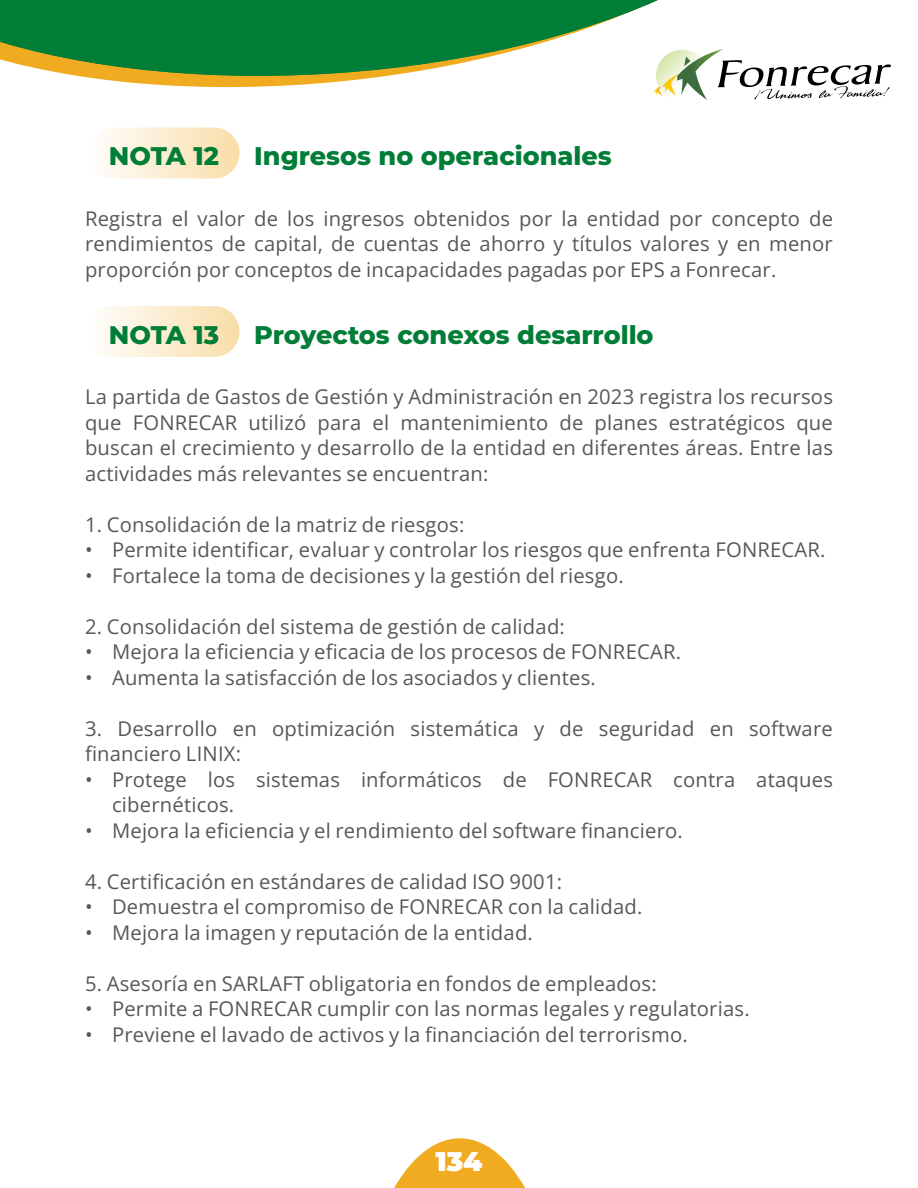
<style>
.page{position:relative;width:918px;height:1188px;background:#fff}
.page>*{position:absolute;margin:0;border:0;box-sizing:border-box;transform-origin:0 0}
.t1{font:900 27px "Montserrat Alternates";color:#fff}
.t2{font:800 25.5px "Montserrat";color:#007d36}
.t3{font:20.25px/25.5px "Open Sans";letter-spacing:.01em;color:#575756;text-align:justify}
</style>
<div class="page">
<svg style="left:394px;top:1138px;width:131px;height:50px"></svg>
<svg style="left:653px;top:64px;width:238px;height:36px"></svg>
<svg style="left:0;top:0;width:833px;height:87px;fill:#007d36"></svg>
<div style="left:86px;top:128px;width:154px;height:50px;background:linear-gradient(to right,#fefefd,#f9deaa);border-radius:25px"></div>
<div style="left:86px;top:306px;width:154px;height:51px;background:linear-gradient(to right,#fefefe,#f9dea9);border-radius:25px"></div>
<p class="t2" style="left:109px;top:138px;width:112px">NOTA 12</p>
<p class="t2" style="left:254px;top:138px;width:359px">Ingresos no operacionales</p>
<p class="t3" style="left:85px;top:205px;width:750px">Registra el valor de los ingresos obtenidos por la entidad por concepto de rendimientos de capital, de cuentas de ahorro y títulos valores y en menor proporción por conceptos de incapacidades pagadas por EPS a Fonrecar.</p>
<p class="t2" style="left:109px;top:316px;width:112px">NOTA 13</p>
<p class="t2" style="left:254px;top:316px;width:401px">Proyectos conexos desarrollo</p>
<p class="t3" style="left:85px;top:384px;width:749px">La partida de Gastos de Gestión y Administración en 2023 registra los recursos que FONRECAR utilizó para el mantenimiento de planes estratégicos que buscan el crecimiento y desarrollo de la entidad en diferentes áreas. Entre las actividades más relevantes se encuentran:</p>
<p class="t3" style="left:85px;top:511px;width:381px">1. Consolidación de la matriz de riesgos:</p>
<p class="t3" style="left:85px;top:537px;width:742px">• Permite identificar, evaluar y controlar los riesgos que enfrenta FONRECAR.</p>
<p class="t3" style="left:85px;top:562px;width:540px">• Fortalece la toma de decisiones y la gestión del riesgo.</p>
<p class="t3" style="left:85px;top:613px;width:481px">2. Consolidación del sistema de gestión de calidad:</p>
<p class="t3" style="left:85px;top:639px;width:598px">• Mejora la eficiencia y eficacia de los procesos de FONRECAR.</p>
<p class="t3" style="left:85px;top:664px;width:512px">• Aumenta la satisfacción de los asociados y clientes.</p>
<p class="t3" style="left:85px;top:715px;width:749px">3. Desarrollo en optimización sistemática y de seguridad en software financiero LINIX:</p>
<p class="t3" style="left:112px;top:766px;width:722px;text-indent:-27px">• Protege los sistemas informáticos de FONRECAR contra ataques cibernéticos.</p>
<p class="t3" style="left:85px;top:817px;width:599px">• Mejora la eficiencia y el rendimiento del software financiero.</p>
<p class="t3" style="left:85px;top:868px;width:479px">4. Certificación en estándares de calidad ISO 9001:</p>
<p class="t3" style="left:85px;top:894px;width:559px">• Demuestra el compromiso de FONRECAR con la calidad.</p>
<p class="t3" style="left:85px;top:919px;width:449px">• Mejora la imagen y reputación de la entidad.</p>
<p class="t3" style="left:85px;top:970px;width:573px">5. Asesoría en SARLAFT obligatoria en fondos de empleados:</p>
<p class="t3" style="left:85px;top:996px;width:666px">• Permite a FONRECAR cumplir con las normas legales y regulatorias.</p>
<p class="t3" style="left:85px;top:1021px;width:604px">• Previene el lavado de activos y la financiación del terrorismo.</p>
<h1 class="t1" style="left:435px;top:1141px;width:49px">134</h1>
</div>
